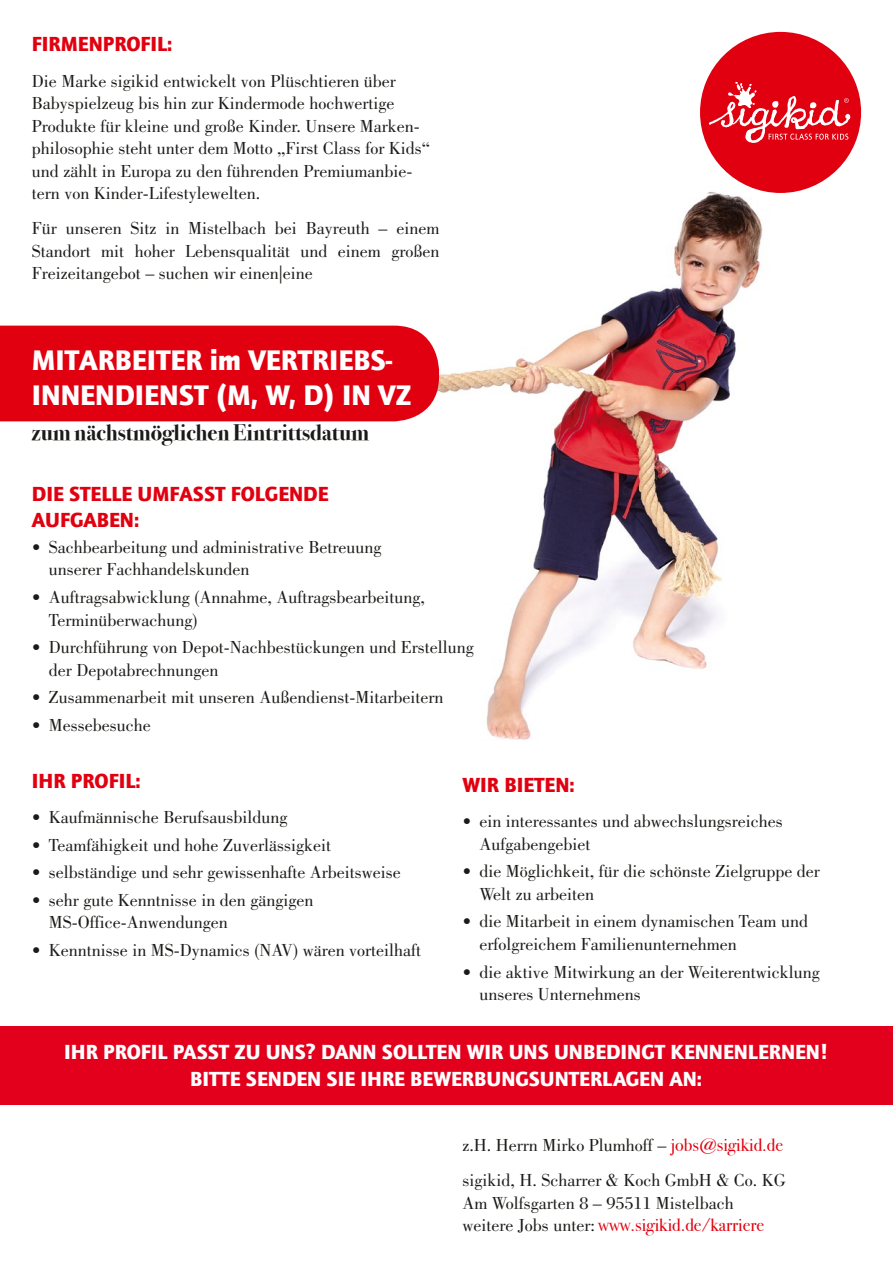
<style>
.page{position:relative;width:893px;height:1263px;background:#fff}
.page>*{position:absolute;margin:0;border:0;box-sizing:border-box;transform-origin:0 0}
.t1{font:900 29.1px/35px "Quay Sans ITC Com";color:#fff}
.t2{font:700 22.5px "Bodoni Svty Two ITCTT";color:#1a1a18}
.t3{font:900 21px/27px "Quay Sans ITC Com";color:#fff;text-align:center}
.t4{font:900 21px/25.2px "Quay Sans ITC Com";color:#e1000f}
.t5{font:18px/22.5px "Bodoni";color:#1a1a18}
.t6{font:18px "Bodoni Svty Two ITCTT";color:#e1000f}
.s1{font-family:"Bodoni Svty Two ITCTT";color:#e1000f}
.s2{font-family:"Bodoni";color:#1a1a18}
</style>
<div class="page">
<img style="left:439px;top:165px;width:391px;height:575px">
<div style="left:0;top:1026px;width:893px;height:78px;background:#e3001c"></div>
<div style="left:0;top:326px;width:439px;height:95px;background:#e1000f"></div>
<div style="left:700px;top:32px;width:161px;height:161px;background:#e1000f;border-radius:50%"></div>
<svg style="left:709px;top:82px;width:141px;height:61px"></svg>
<p class="t4" style="left:32px;top:31px;width:142px">FIRMENPROFIL:</p>
<p class="t5" style="left:32px;top:70px;width:399px">Die Marke sigikid entwickelt von Plüschtieren über Babyspielzeug bis hin zur Kindermode hochwertige Produkte für kleine und große Kinder. Unsere Marken&shy;philosophie steht unter dem Motto „First Class for Kids“ und zählt in Europa zu den führenden Premiumanbie&shy;tern von Kinder-Lifestylewelten.</p>
<p class="t5" style="left:32px;top:217px;width:409px;text-align:justify">Für unseren Sitz in Mistelbach bei Bayreuth – einem Standort mit hoher Lebensqualität und einem großen Freizeitangebot – suchen wir einen|eine</p>
<h1 class="t1" style="left:32px;top:342px;width:381px">MITARBEITER im VERTRIEBS-<br>INNENDIENST (M, W, D) IN VZ</h1>
<p class="t2" style="left:32px;top:413px;width:339px">zum nächstmöglichen Eintrittsdatum</p>
<p class="t4" style="left:32px;top:481px;width:298px">DIE STELLE UMFASST FOLGENDE<br>AUFGABEN:</p>
<p class="t5" style="left:49px;top:536px;width:334px;text-indent:-17px">• Sachbearbeitung und administrative Betreuung unserer Fachhandelskunden</p>
<p class="t5" style="left:49px;top:586px;width:377px;text-indent:-17px">• Auftragsabwicklung (Annahme, Auftragsbearbeitung,<br>Terminüberwachung)</p>
<p class="t5" style="left:49px;top:636px;width:426px;text-indent:-17px">• Durchführung von Depot-Nachbestückungen und Erstellung der Depotabrechnungen</p>
<p class="t5" style="left:32px;top:686px;width:413px">• Zusammenarbeit mit unseren Außendienst-Mitarbeitern</p>
<p class="t5" style="left:32px;top:714px;width:120px">• Messebesuche</p>
<p class="t4" style="left:32px;top:767px;width:110px">IHR PROFIL:</p>
<p class="t5" style="left:32px;top:806px;width:257px">• Kaufmännische Berufsausbildung</p>
<p class="t5" style="left:32px;top:833px;width:301px">• Teamfähigkeit und hohe Zuverlässigkeit</p>
<p class="t5" style="left:32px;top:861px;width:370px">• selbständige und sehr gewissenhafte Arbeitsweise</p>
<p class="t5" style="left:49px;top:889px;width:266px;text-indent:-17px">• sehr gute Kenntnisse in den gängigen<br>MS-Office-Anwendungen</p>
<p class="t5" style="left:32px;top:939px;width:391px">• Kenntnisse in MS-Dynamics (NAV) wären vorteilhaft</p>
<p class="t4" style="left:462px;top:772px;width:114px">WIR BIETEN:</p>
<p class="t5" style="left:479px;top:810px;width:305px;text-indent:-17px">• ein interessantes und abwechslungsreiches<br>Aufgabengebiet</p>
<p class="t5" style="left:479px;top:860px;width:342px;text-indent:-17px">• die Möglichkeit, für die schönste Zielgruppe der<br>Welt zu arbeiten</p>
<p class="t5" style="left:479px;top:910px;width:330px;text-indent:-17px">• die Mitarbeit in einem dynamischen Team und erfolgreichem Familienunternehmen</p>
<p class="t5" style="left:479px;top:960px;width:342px;text-indent:-17px">• die aktive Mitwirkung an der Weiterentwicklung unseres Unternehmens</p>
<p class="t3" style="left:64px;top:1037px;width:765px">IHR PROFIL PASST ZU UNS? DANN SOLLTEN WIR UNS UNBEDINGT KENNENLERNEN!<br>BITTE SENDEN SIE IHRE BEWERBUNGSUNTERLAGEN AN:</p>
<p class="t5" style="left:462px;top:1127px;width:325px;line-height:35.2px">z.H. Herrn Mirko Plumhoff – <span class="s1">jobs@sigikid.de </span>sigikid, H. Scharrer &amp; Koch GmbH &amp; Co. KG</p>
<p class="t5" style="left:462px;top:1191px;width:273px">Am Wolfsgarten 8 – 95511 Mistelbach</p>
<p class="t6" style="left:462px;top:1210px;width:303px"><span class="s2">weitere Jobs unter:</span> www.sigikid.de/karriere</p>
</div>
